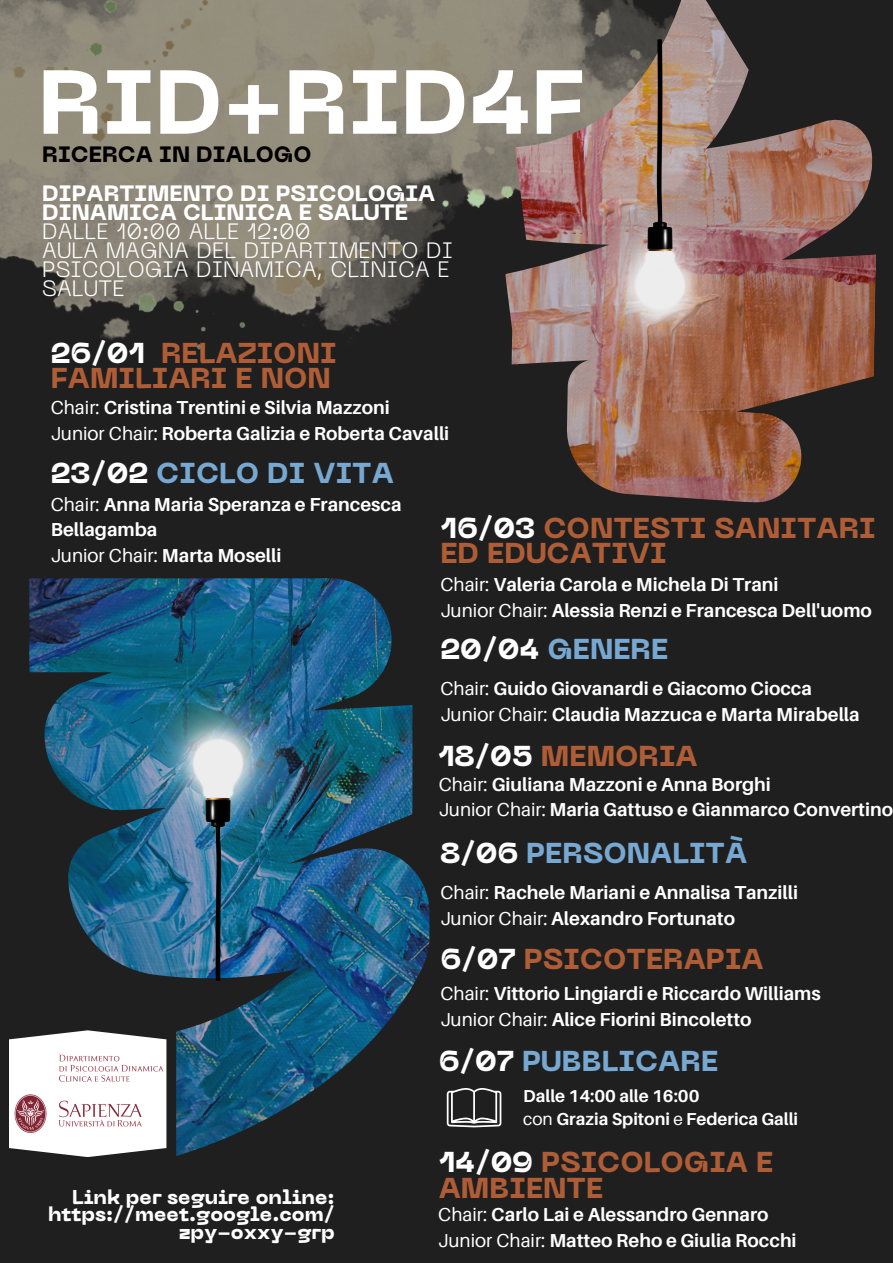
<style>
.page{position:relative;width:893px;height:1263px;background:#201f1f}
.page>*{position:absolute;margin:0;border:0;box-sizing:border-box;transform-origin:0 0}
.t1{font:800 90.07px "PP Neue Machina";color:#fff}
.t2{font:800 28.58px/25.3px "PP Neue Machina";color:#ae5d36}
.t3{font:800 28.58px "PP Neue Machina";color:#76a8d2}
.t4{font:300 22.05px/19.1px "PP Neue Machina";color:#fff}
.t5{font:800 22.05px/19.1px "PP Neue Machina";color:#fff}
.t6{font:800 22.05px "PP Neue Machina";color:#000}
.t7{font:800 19.8px/17.3px "PP Neue Machina";color:#fff;text-align:right}
.t8{font:700 18.75px/25.9px "Aileron";color:#fff}
.t9{font:700 17.25px/23.6px "Aileron";color:#fff}
.s1{color:#fff}
.s2{font-weight:400}
</style>
<div class="page">
<img style="left:0;top:0;width:505px;height:350px">
<img style="left:505px;top:0;width:371px;height:503px">
<img style="left:29px;top:578px;width:400px;height:578px">
<img style="left:571px;top:39px;width:178px;height:335px">
<img style="left:129px;top:675px;width:178px;height:305px">
<svg style="left:447px;top:1088px;width:54px;height:39px"></svg>
<svg style="left:9px;top:1030px;width:157px;height:127px"></svg>
<img style="left:9px;top:1042px;width:167px;height:103px">
<h1 class="t1" style="left:38px;top:68px;width:549px">RID+RID4F</h1>
<p class="t6" style="left:42px;top:146px;width:271px">RICERCA IN DIALOGO</p>
<p class="t5" style="left:42px;top:186px;width:395px">DIPARTIMENTO DI PSICOLOGIA<br>DINAMICA CLINICA E SALUTE</p>
<p class="t4" style="left:42px;top:224px;width:412px">DALLE 10:00 ALLE 12:00<br>AULA MAGNA DEL DIPARTIMENTO DI<br>PSICOLOGIA DINAMICA, CLINICA E<br>SALUTE</p>
<h2 class="t2" style="left:51px;top:343px;width:287px"><span class="s1">26/01</span> RELAZIONI<br>FAMILIARI E NON</h2>
<p class="t8" style="left:51px;top:394px;width:400px"><span class="s2">Chair:</span> Cristina Trentini e Silvia Mazzoni<br><span class="s2">Junior Chair:</span> Roberta Galizia e Roberta Cavalli</p>
<h2 class="t3" style="left:51px;top:462px;width:345px"><span class="s1">23/02</span> CICLO DI VITA</h2>
<p class="t8" style="left:51px;top:491px;width:352px"><span class="s2">Chair:</span> Anna Maria Speranza e Francesca<br>Bellagamba<br><span class="s2">Junior Chair:</span> Marta Moselli</p>
<p class="t7" style="left:48px;top:1190px;width:288px">Link per seguire online: https://meet.google.com/ zpy-oxxy-grp</p>
<h2 class="t2" style="left:440px;top:518px;width:437px"><span class="s1">16/03</span> CONTESTI SANITARI<br>ED EDUCATIVI</h2>
<p class="t8" style="left:440px;top:571px;width:433px"><span class="s2">Chair:</span> Valeria Carola e Michela Di Trani<br><span class="s2">Junior Chair:</span> Alessia Renzi e Francesca Dell'uomo</p>
<h2 class="t3" style="left:440px;top:638px;width:229px"><span class="s1">20/04</span> GENERE</h2>
<p class="t8" style="left:440px;top:675px;width:421px"><span class="s2">Chair:</span> Guido Giovanardi e Giacomo Ciocca<br><span class="s2">Junior Chair:</span> Claudia Mazzuca e Marta Mirabella</p>
<h2 class="t2" style="left:438px;top:746px;width:261px"><span class="s1">18/05</span> MEMORIA</h2>
<p class="t8" style="left:439px;top:771px;width:456px"><span class="s2">Chair:</span> Giuliana Mazzoni e Anna Borghi<br><span class="s2">Junior Chair:</span> Maria Gattuso e Gianmarco Convertino</p>
<h2 class="t3" style="left:440px;top:842px;width:308px"><span class="s1">8/06</span> PERSONALITÀ</h2>
<p class="t8" style="left:440px;top:879px;width:359px"><span class="s2">Chair:</span> Rachele Mariani e Annalisa Tanzilli<br><span class="s2">Junior Chair:</span> Alexandro Fortunato</p>
<h2 class="t2" style="left:440px;top:949px;width:325px"><span class="s1">6/07</span> PSICOTERAPIA</h2>
<p class="t8" style="left:440px;top:980px;width:382px"><span class="s2">Chair:</span> Vittorio Lingiardi e Riccardo Williams<br><span class="s2">Junior Chair:</span> Alice Fiorini Bincoletto</p>
<h2 class="t3" style="left:439px;top:1050px;width:281px"><span class="s1">6/07</span> PUBBLICARE</h2>
<p class="t9" style="left:523px;top:1083px;width:276px">Dalle 14:00 alle 16:00<br><span class="s2">con</span> Grazia Spitoni <span class="s2">e</span> Federica Galli</p>
<h2 class="t2" style="left:439px;top:1152px;width:336px"><span class="s1">14/09</span> PSICOLOGIA E<br>AMBIENTE</h2>
<p class="t8" style="left:438px;top:1201px;width:360px"><span class="s2">Chair:</span> Carlo Lai e Alessandro Gennaro<br><span class="s2">Junior Chair:</span> Matteo Reho e Giulia Rocchi</p>
</div>
